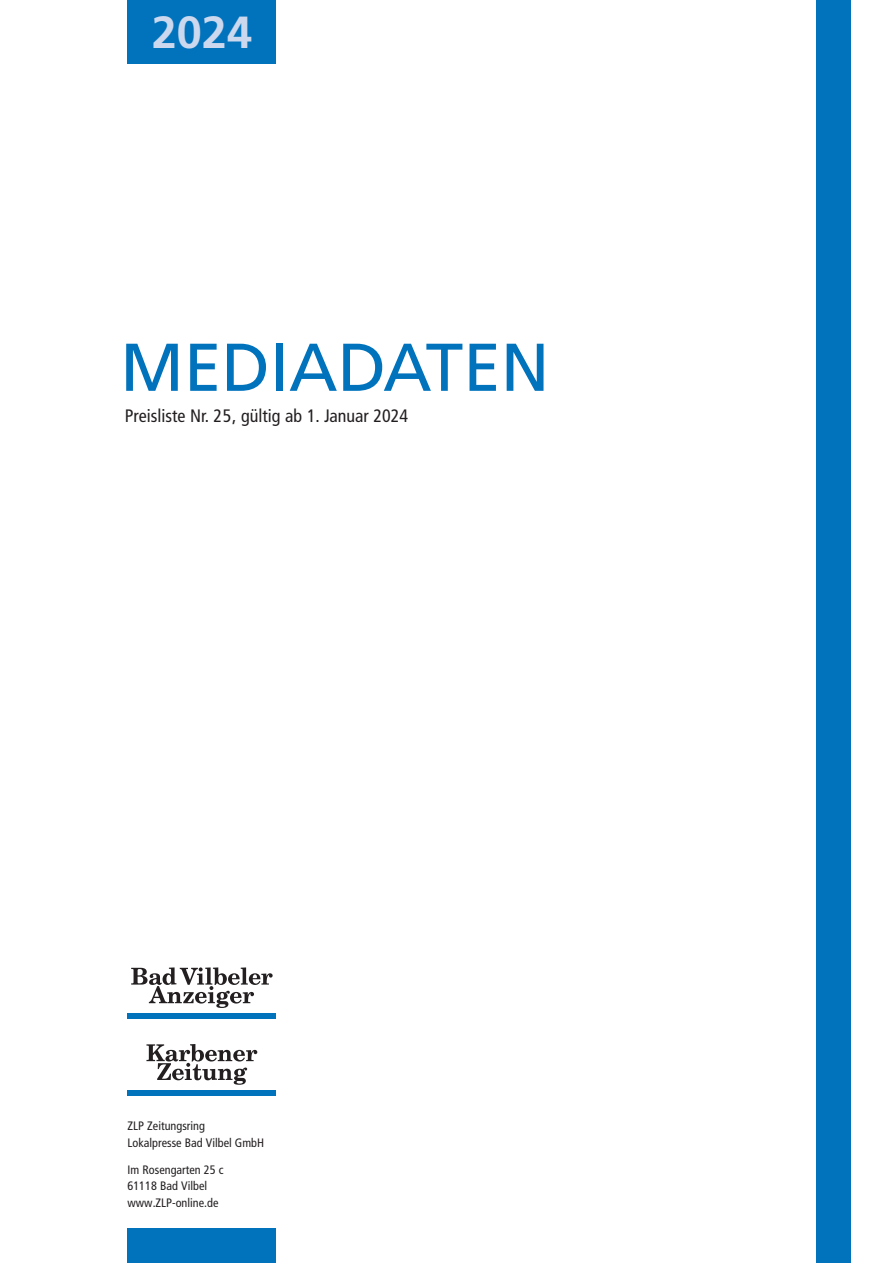
<style>
.page{position:relative;width:893px;height:1263px;background:#fff}
.page>*{position:absolute;margin:0;border:0;box-sizing:border-box;transform-origin:0 0}
.t1{font:67.5px "Frutiger";color:#0073bc}
.t2{font:700 45px "Frutiger";color:#ccd8ed}
.t3{font:condensed 18px "Frutiger";color:#231f20}
.t4{font:condensed 12.15px/16.5px "Frutiger";color:#231f20}
</style>
<div class="page">
<div style="left:816px;top:0;width:34px;height:1263px;background:#0073bc"></div>
<div style="left:128px;top:1229px;width:148px;height:34px;background:#0073bc"></div>
<div style="left:128px;top:0;width:148px;height:64px;background:#0073bc"></div>
<div style="left:128px;top:1090px;width:148px;height:5px;background:#0073bc"></div>
<svg style="left:146px;top:1044px;width:111px;height:41px"></svg>
<div style="left:128px;top:1013px;width:148px;height:6px;background:#0073bc"></div>
<svg style="left:131px;top:967px;width:142px;height:41px"></svg>
<h2 class="t2" style="left:152px;top:6px;width:102px">2024</h2>
<h1 class="t1" style="left:120px;top:328px;width:431px">MEDIADATEN</h1>
<h3 class="t3" style="left:125px;top:406px;width:285px">Preisliste Nr. 25, gültig ab 1. Januar 2024</h3>
<p class="t4" style="left:128px;top:1118px;width:138px">ZLP Zeitungsring<br>Lokalpresse Bad Vilbel GmbH</p>
<p class="t4" style="left:128px;top:1161px;width:98px">Im Rosengarten 25 c<br>61118 Bad Vilbel www.ZLP-online.de</p>
</div>
